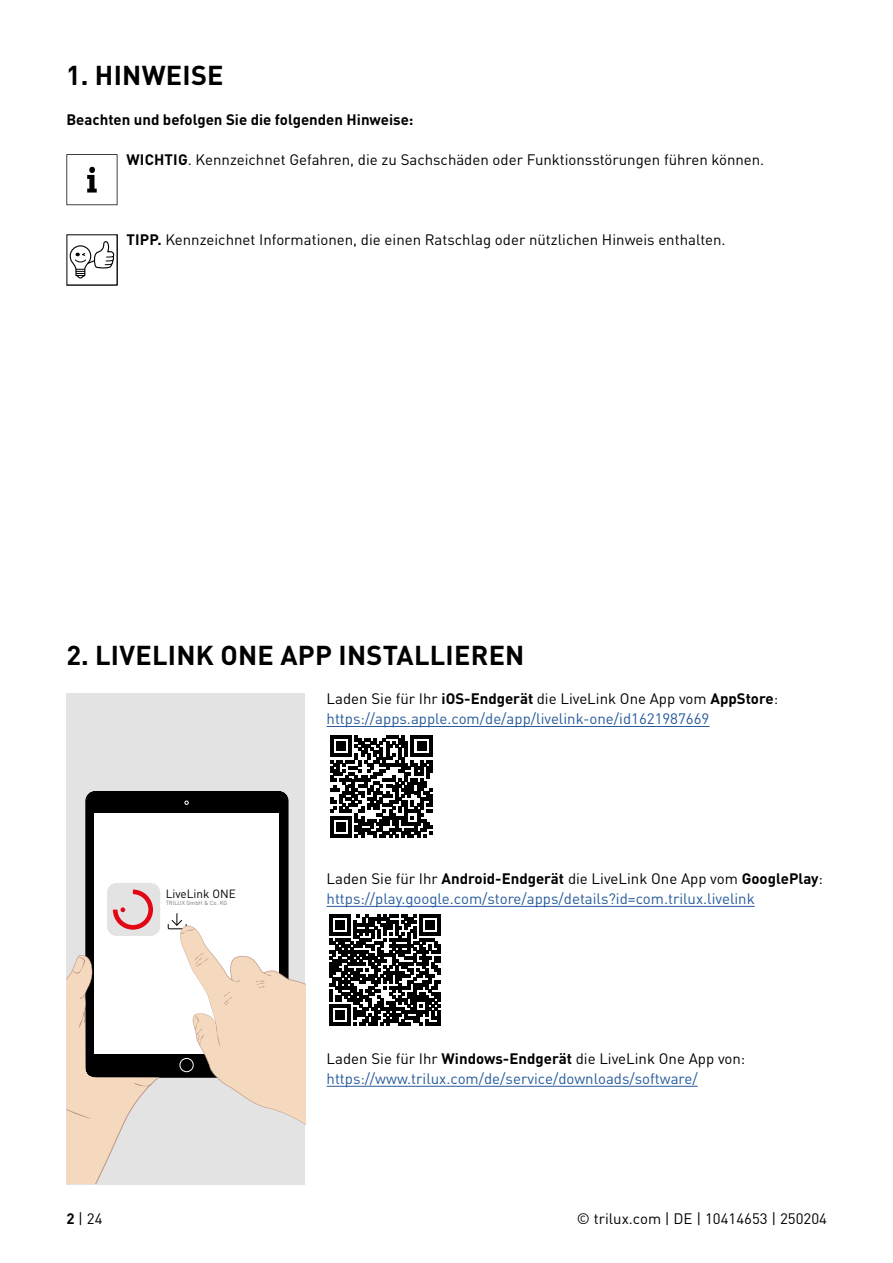
<style>
.page{position:relative;width:893px;height:1263px;background:#fff}
.page>*{position:absolute;margin:0;border:0;box-sizing:border-box;transform-origin:0 0}
.t1{font:700 27px "DIN Pro";letter-spacing:.01em;color:#000}
.t2{font:15px/20px "DIN Pro";color:#275b9b}
.t3{font:15px "DIN Pro";color:#000}
.t4{font:700 15px "DIN Pro";color:#000}
.t5{font:11.85px "DIN Pro";color:#000}
.t6{font:5.85px "DIN Pro";color:#797979}
.s1{font-weight:700}
.s2{color:#000}
.s3{font-weight:700;color:#000}
</style>
<div class="page">
<hr style="left:327px;top:726px;width:382px;height:1px;background:#275b9b">
<hr style="left:327px;top:906px;width:428px;height:1px;background:#275b9b">
<hr style="left:327px;top:1086px;width:371px;height:1px;background:#275b9b">
<svg style="left:330px;top:735px;width:103px;height:103px"></svg>
<svg style="left:330px;top:914px;width:111px;height:111px"></svg>
<hr style="left:438px;top:1010px;width:3px;height:15px;background:#000">
<svg style="left:66px;top:154px;width:51px;height:51px"></svg>
<svg style="left:66px;top:234px;width:51px;height:51px"></svg>
<div style="left:66px;top:693px;width:239px;height:491px;background:#e3e3e3"></div>
<div style="left:85px;top:791px;width:204px;height:98px;background:#000"></div>
<div style="left:95px;top:813px;width:184px;height:240px;background:#fff"></div>
<div style="left:107px;top:883px;width:53px;height:53px;background:#e3e3e3;border-radius:9px"></div>
<svg style="left:66px;top:889px;width:239px;height:295px"></svg>
<h1 class="t1" style="left:66px;top:55px;width:159px">1. HINWEISE</h1>
<p class="t4" style="left:66px;top:108px;width:349px">Beachten und befolgen Sie die folgenden Hinweise:</p>
<p class="t3" style="left:126px;top:148px;width:639px"><span class="s1">WICHTIG</span>. Kennzeichnet Gefahren, die zu Sachschäden oder Funktionsstörungen führen können.</p>
<p class="t3" style="left:126px;top:228px;width:601px"><span class="s1">TIPP.</span> Kennzeichnet Informationen, die einen Ratschlag oder nützlichen Hinweis enthalten.</p>
<h1 class="t1" style="left:67px;top:634px;width:459px">2. LIVELINK ONE APP INSTALLIEREN</h1>
<p class="t5" style="left:166px;top:884px;width:72px">LiveLink ONE</p>
<p class="t6" style="left:166px;top:898px;width:63px">TRILUX GmbH &amp; Co. KG</p>
<p class="t2" style="left:327px;top:688px;width:453px"><span class="s2">Laden Sie für Ihr</span> <span class="s3">iOS-Endgerät</span> <span class="s2">die LiveLink One App vom</span> <span class="s3">AppStore</span><span class="s2">: </span>https://apps.apple.com/de/app/livelink-one/id1621987669</p>
<p class="t2" style="left:327px;top:868px;width:498px"><span class="s2">Laden Sie für Ihr</span> <span class="s3">Android-Endgerät</span> <span class="s2">die LiveLink One App vom</span> <span class="s3">GooglePlay</span><span class="s2">: </span>https://play.google.com/store/apps/details?id=com.trilux.livelink</p>
<p class="t2" style="left:327px;top:1048px;width:420px"><span class="s2">Laden Sie für Ihr</span> <span class="s3">Windows-Endgerät</span> <span class="s2">die LiveLink One App von: </span>https://www.trilux.com/de/service/downloads/software/</p>
<p class="t3" style="left:66px;top:1207px;width:38px"><span class="s1">2</span> | 24</p>
<p class="t3" style="left:577px;top:1207px;width:252px">© trilux.com | DE | 10414653 | 250204</p>
</div>
